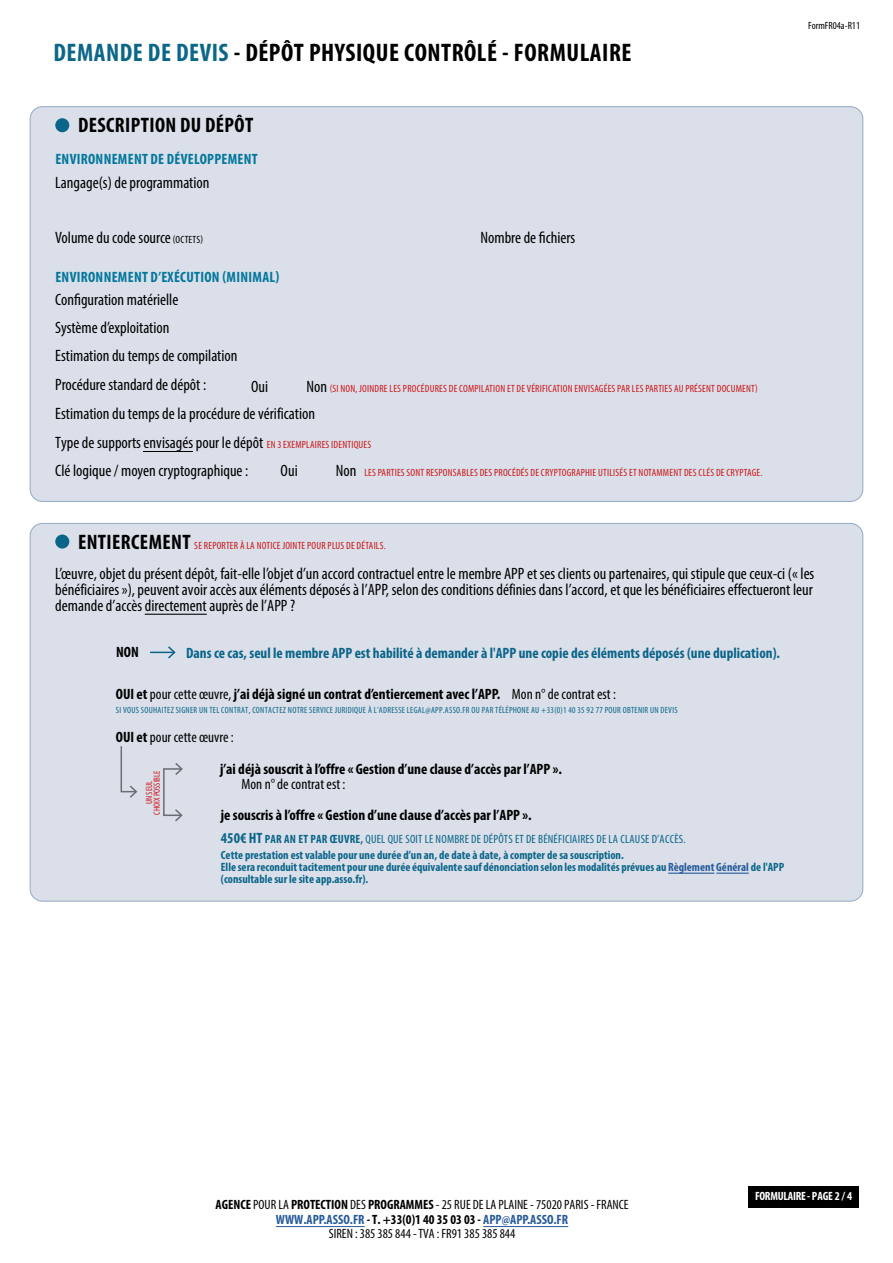
<style>
.page{position:relative;width:893px;height:1263px;background:#fff}
.page>*{position:absolute;margin:0;border:0;box-sizing:border-box;transform-origin:0 0}
.t1{font:700 condensed 25.5px "Myriad Pro";letter-spacing:.02em;color:#000}
.t2{font:700 condensed 21px "Myriad Pro";letter-spacing:.02em;color:#000}
.t3{font:condensed 16.5px/16.2px "Myriad Pro";color:#000}
.t4{font:700 condensed 15px "Myriad Pro";color:#000}
.t5{font:700 condensed 15px "Myriad Pro";color:#0b6589}
.t6{font:700 condensed 15px "Myriad Pro";letter-spacing:.02em;color:#02779c}
.t7{font:condensed 15px "Myriad Pro";color:#000}
.t8{font:condensed 13.5px/14.4px "Myriad Pro";color:#000;text-align:center}
.t9{font:700 condensed 12px/15.6px "Myriad Pro";color:#0b6589}
.t10{font:700 condensed 12px "Myriad Pro";letter-spacing:-.02em;color:#fff}
.t11{font:condensed 10.5px "Myriad Pro";letter-spacing:.02em;color:#cd171a}
.t12{font:condensed 10.5px "Myriad Pro";color:#000}
.t13{font:condensed 9px "Myriad Pro";letter-spacing:.03em;color:#0b6589}
.t14{font:condensed 9px/7.5px "Myriad Pro";color:#cd171a;text-align:center}
.s1{color:#0b6688}
.s2{font-size:10.5px}
.s3{font-size:16.5px;color:#000}
.s4{font-size:10.5px;color:#cd171a}
.s5{font-weight:700;font-size:21px;color:#000}
.s6{font-weight:400}
.s7{font-weight:700}
.s8{font-size:15px}
.s9{color:#275b9b}
.s10{font-weight:700;color:#275b9b}
</style>
<div class="page">
<hr style="left:483px;top:1226px;width:85px;height:1px;background:#275b9b">
<hr style="left:276px;top:1226px;width:89px;height:1px;background:#275b9b">
<div style="left:748px;top:1186px;width:110px;height:22px;background:#000"></div>
<div style="left:30px;top:107px;width:833px;height:394px;background:#dadfe9;border-radius:12px"></div>
<div style="left:55px;top:118px;width:14px;height:14px;background:#0b6589;border-radius:50%"></div>
<hr style="left:144px;top:451px;width:49px;height:1px;background:#000">
<div style="left:30px;top:523px;width:833px;height:378px;background:#dadfe9;border-radius:12px"></div>
<div style="left:55px;top:534px;width:14px;height:15px;background:#0b6589;border-radius:50%"></div>
<hr style="left:145px;top:614px;width:62px;height:1px;background:#000">
<hr style="left:716px;top:873px;width:33px;height:1px;background:#275b9b">
<hr style="left:668px;top:873px;width:46px;height:1px;background:#275b9b">
<div style="left:163px;top:768px;width:19px;height:48px;border:2px solid #6a6d71"></div>
<svg style="left:173px;top:807px;width:10px;height:15px"></svg>
<svg style="left:174px;top:763px;width:9px;height:14px"></svg>
<svg style="left:150px;top:646px;width:26px;height:13px"></svg>
<svg style="left:120px;top:746px;width:18px;height:52px"></svg>
<h1 class="t1" style="left:54px;top:36px;width:579px"><span class="s1">DEMANDE DE DEVIS</span> - DÉPÔT PHYSIQUE CONTRÔLÉ - FORMULAIRE</h1>
<p class="t2" style="left:78px;top:112px;width:177px">DESCRIPTION DU DÉPÔT</p>
<p class="t6" style="left:55px;top:149px;width:204px">ENVIRONNEMENT DE DÉVELOPPEMENT</p>
<p class="t3" style="left:55px;top:174px;width:156px">Langage(s) de programmation</p>
<p class="t3" style="left:55px;top:230px;width:149px">Volume du code source <span class="s2">(OCTETS)</span></p>
<p class="t6" style="left:55px;top:268px;width:225px">ENVIRONNEMENT D’EXÉCUTION (MINIMAL)</p>
<p class="t3" style="left:55px;top:292px;width:125px">Configuration matérielle</p>
<p class="t3" style="left:55px;top:320px;width:116px">Système d’exploitation</p>
<p class="t3" style="left:55px;top:348px;width:184px">Estimation du temps de compilation</p>
<p class="t3" style="left:55px;top:376px;width:153px">Procédure standard de dépôt :</p>
<p class="t3" style="left:251px;top:378px;width:19px">Oui</p>
<p class="t3" style="left:480px;top:230px;width:96px">Nombre de fichiers</p>
<p class="t11" style="left:306px;top:382px;width:453px"><span class="s3">Non</span> (SI NON, JOINDRE LES PROCÉDURES DE COMPILATION ET DE VÉRIFICATION ENVISAGÉES PAR LES PARTIES AU PRÉSENT DOCUMENT)</p>
<p class="t3" style="left:55px;top:399px;width:318px;line-height:29px">Estimation du temps de la procédure de vérification<br>Type de supports envisagés pour le dépôt <span class="s4">EN 3 EXEMPLAIRES IDENTIQUES</span></p>
<p class="t3" style="left:55px;top:462px;width:195px">Clé logique / moyen cryptographique :</p>
<p class="t3" style="left:281px;top:462px;width:19px">Oui</p>
<p class="t11" style="left:336px;top:466px;width:428px"><span class="s3">Non</span> LES PARTIES SONT RESPONSABLES DES PROCÉDÉS DE CRYPTOGRAPHIE UTILISÉS ET NOTAMMENT DES CLÉS DE CRYPTAGE.</p>
<p class="t12" style="left:808px;top:19px;width:53px">FormFR04a-R11</p>
<p class="t11" style="left:78px;top:539px;width:309px"><span class="s5">ENTIERCEMENT</span> SE REPORTER À LA NOTICE JOINTE POUR PLUS DE DÉTAILS.</p>
<p class="t3" style="left:55px;top:565px;width:761px;text-align:justify">L’œuvre, objet du présent dépôt, fait-elle l’objet d’un accord contractuel entre le membre APP et ses clients ou partenaires, qui stipule que ceux-ci (« les bénéficiaires »), peuvent avoir accès aux éléments déposés à l’APP, selon des conditions définies dans l’accord, et que les bénéficiaires effectueront leur demande d’accès directement auprès de l’APP ?</p>
<p class="t4" style="left:116px;top:643px;width:24px">NON</p>
<p class="t4" style="left:116px;top:685px;width:502px">OUI et <span class="s6">pour cette œuvre,</span> j’ai déjà signé un contrat d’entiercement avec l’APP. <span class="s6">Mon n° de contrat est :</span></p>
<p class="t13" style="left:116px;top:704px;width:563px">SI VOUS SOUHAITEZ SIGNER UN TEL CONTRAT, CONTACTEZ NOTRE SERVICE JURIDIQUE À L'ADRESSE LEGAL@APP.ASSO.FR OU PAR TÉLÉPHONE AU +33(0)1 40 35 92 77 POUR OBTENIR UN DEVIS</p>
<p class="t7" style="left:116px;top:728px;width:120px"><span class="s7">OUI et</span> pour cette œuvre :</p>
<p class="t5" style="left:186px;top:644px;width:595px">Dans ce cas, seul le membre APP est habilité à demander à l'APP une copie des éléments déposés (une duplication).</p>
<p class="t14" style="left:145px;top:815px;width:46px;rotate:-90deg">UN SEUL<br>CHOIX POSSIBLE</p>
<p class="t4" style="left:220px;top:759px;width:343px">j’ai déjà souscrit à l’offre « Gestion d’une clause d’accès par l’APP ».</p>
<p class="t7" style="left:241px;top:774px;width:105px">Mon n° de contrat est :</p>
<p class="t4" style="left:221px;top:805px;width:312px">je souscris à l’offre « Gestion d’une clause d’accès par l’APP ».</p>
<p class="t9" style="left:221px;top:831px;width:466px"><span class="s8">450€ HT</span> PAR AN ET PAR ŒUVRE, <span class="s6">QUEL QUE SOIT LE NOMBRE DE DÉPÔTS ET DE BÉNÉFICIAIRES DE LA CLAUSE D’ACCÈS.<br></span>Cette prestation est valable pour une durée d’un an, de date à date, à compter de sa souscription.</p>
<p class="t9" style="left:221px;top:861px;width:565px;line-height:12px">Elle sera reconduit tacitement pour une durée équivalente sauf dénonciation selon les modalités prévues au <span class="s9">Règlement Général</span> de l'APP (consultable sur le site app.asso.fr).</p>
<p class="t8" style="left:215px;top:1197px;width:415px"><span class="s7">AGENCE</span> POUR LA <span class="s7">PROTECTION</span> DES <span class="s7">PROGRAMMES</span> - 25 RUE DE LA PLAINE - 75020 PARIS - FRANCE<br><span class="s10">WWW.APP.ASSO.FR</span> <span class="s7">- T. +33(0)1 40 35 03 03 -</span> <span class="s10">APP@APP.ASSO.FR<br></span>SIREN : 385 385 844 - TVA : FR91 385 385 844</p>
<p class="t10" style="left:755px;top:1189px;width:99px">FORMULAIRE - PAGE 2 / 4</p>
</div>
